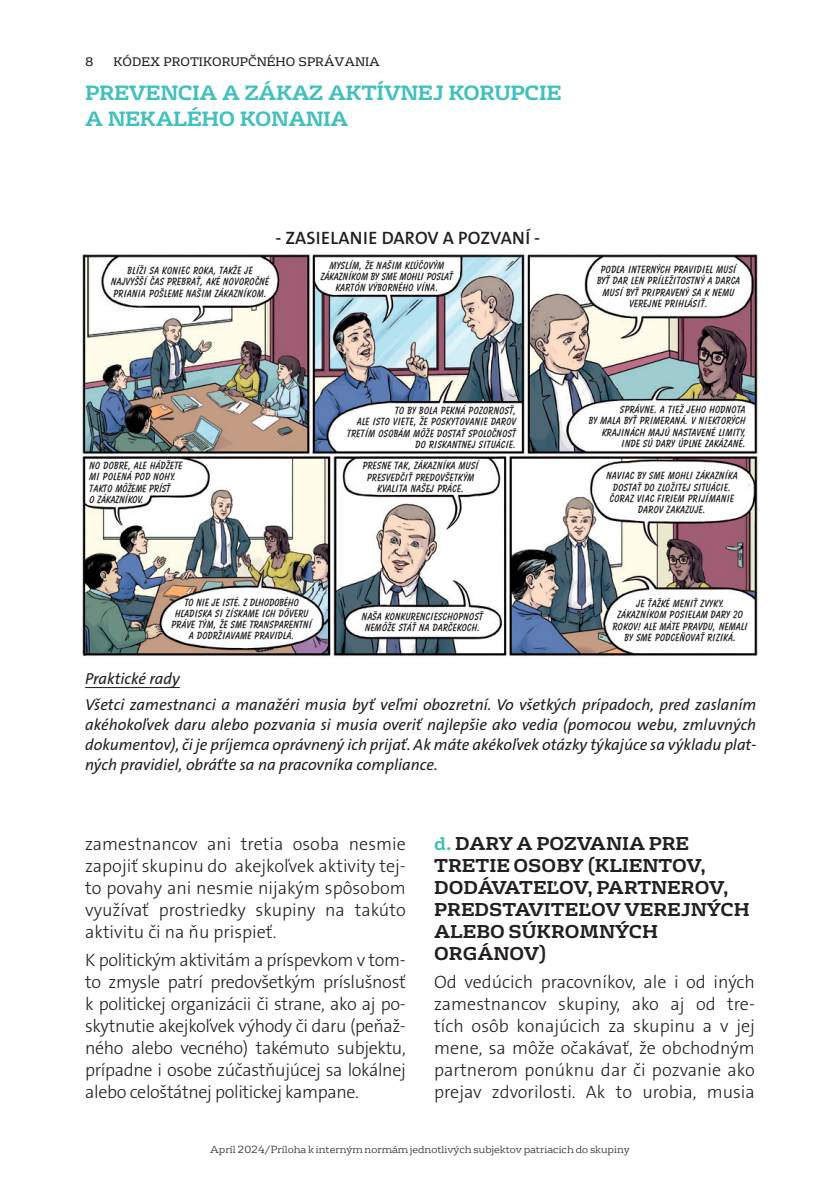
<style>
.page{position:relative;width:840px;height:1191px;background:#fff}
.page>*{position:absolute;margin:0;border:0;box-sizing:border-box;transform-origin:0 0}
.t1{font:700 20px/26px "FS Rufus";letter-spacing:-.02em;color:#42c0bd}
.t2{font:18px/22px "The Sans Veolia W3 Lig";color:#231f20;text-align:justify}
.t3{font:700 18px/22px "FS Rufus";color:#231f20}
.t4{font:18px "The Sans Veolia W6 Se Bld";letter-spacing:.015em;color:#231f20}
.t5{font:16px/20px "The Sans Veolia W5 Pla It";color:#231f20}
.t6{font:12px "FS Rufus";color:#231f20}
.t7{font:10.6px/11.2px "Balloon AT Bold";letter-spacing:.02em;color:#231f20;text-align:center}
.t8{font:300 10px "FS Rufus";color:#231f20}
.s1{color:#42c0bd}
</style>
<div class="page">
<hr style="left:85px;top:687px;width:95px;height:1px;background:#231f20">
<img style="left:82px;top:254px;width:676px;height:403px">
<p class="t6" style="left:85px;top:52px;width:10px">8</p>
<p class="t6" style="left:113px;top:52px;width:268px">KÓDEX PROTIKORUPČNÉHO SPRÁVANIA</p>
<h1 class="t1" style="left:85px;top:78px;width:477px">PREVENCIA A ZÁKAZ AKTÍVNEJ KORUPCIE<br>A NEKALÉHO KONANIA</h1>
<h2 class="t4" style="left:275px;top:226px;width:266px">- ZASIELANIE DAROV A POZVANÍ -</h2>
<p class="t7" style="left:111px;top:265px;width:160px">BLÍŽI SA KONIEC ROKA, TAKŽE JE<br>NAJVYŠŠÍ ČAS PREBRAŤ, AKÉ NOVOROČNÉ<br>PRIANIA POŠLEME NAŠIM ZÁKAZNÍKOM.</p>
<p class="t7" style="left:321px;top:260px;width:134px">MYSLÍM, ŽE NAŠIM KĽÚČOVÝM<br>ZÁKAZNÍKOM BY SME MOHLI POSLAŤ<br>KARTÓN VÝBORNÉHO VÍNA.</p>
<p class="t7" style="left:347px;top:405px;width:170px;text-align:right">TO BY BOLA PEKNÁ POZORNOSŤ,<br>ALE ISTO VIETE, ŽE POSKYTOVANIE DAROV<br>TRETÍM OSOBÁM MÔŽE DOSTAŤ SPOLOČNOSŤ<br>DO RISKANTNEJ SITUÁCIE.</p>
<p class="t7" style="left:596px;top:264px;width:145px">PODĽA INTERNÝCH PRAVIDIEL MUSÍ<br>BYŤ DAR LEN PRÍLEŽITOSTNÝ A DARCA<br>MUSÍ BYŤ PRIPRAVENÝ SA K NEMU<br>VEREJNE PRIHLÁSIŤ.</p>
<p class="t7" style="left:588px;top:404px;width:158px;text-align:right">SPRÁVNE. A TIEŽ JEHO HODNOTA<br>BY MALA BYŤ PRIMERANÁ. V NIEKTORÝCH<br>KRAJINÁCH MAJÚ NASTAVENÉ LIMITY,<br>INDE SÚ DARY ÚPLNE ZAKÁZANÉ.</p>
<p class="t7" style="left:89px;top:460px;width:94px;text-align:left">NO DOBRE, ALE HÁDŽETE<br>MI POLENÁ POD NOHY.<br>TAKTO MÔŽEME PRÍSŤ<br>O ZÁKAZNÍKOV.</p>
<p class="t7" style="left:171px;top:596px;width:142px">TO NIE JE ISTÉ. Z DLHODOBÉHO<br>HĽADISKA SI ZÍSKAME ICH DÔVERU<br>PRÁVE TÝM, ŽE SME TRANSPARENTNÍ<br>A DODRŽIAVAME PRAVIDLÁ.</p>
<p class="t7" style="left:362px;top:460px;width:117px">PRESNE TAK, ZÁKAZNÍKA MUSÍ<br>PRESVEDČIŤ PREDOVŠETKÝM<br>KVALITA NAŠEJ PRÁCE.</p>
<p class="t7" style="left:606px;top:470px;width:133px">NAVIAC BY SME MOHLI ZÁKAZNÍKA<br>DOSTAŤ DO ZLOŽITEJ SITUÁCIE.<br>ČORAZ VIAC FIRIEM PRIJÍMANIE<br>DAROV ZAKAZUJE.</p>
<p class="t7" style="left:362px;top:611px;width:123px;text-align:left">NAŠA KONKURENCIESCHOPNOSŤ<br>NEMÔŽE STÁŤ NA DARČEKOCH.</p>
<p class="t7" style="left:612px;top:598px;width:136px">JE ŤAŽKÉ MENIŤ ZVYKY.<br>ZÁKAZNÍKOM POSIELAM DARY 20<br>ROKOV! ALE MÁTE PRAVDU, NEMALI<br>BY SME PODCEŇOVAŤ RIZIKÁ.</p>
<h3 class="t5" style="left:85px;top:666px;width:672px;line-height:25.6px">Praktické rady<br>Všetci zamestnanci a manažéri musia byť veľmi obozretní. Vo všetkých prípadoch, pred zaslaním</h3>
<p class="t5" style="left:85px;top:714px;width:672px;text-align:justify">akéhokoľvek daru alebo pozvania si musia overiť najlepšie ako vedia (pomocou webu, zmluvných dokumentov), či je príjemca oprávnený ich prijať. Ak máte akékoľvek otázky týkajúce sa výkladu plat&shy;ných pravidiel, obráťte sa na pracovníka compliance.</p>
<h2 class="t2" style="left:85px;top:833px;width:322px">zamestnancov ani tretia osoba nesmie zapojiť skupinu do akejkoľvek aktivity tej&shy;to povahy ani nesmie nijakým spôsobom využívať prostriedky skupiny na takúto aktivitu či na ňu prispieť.</h2>
<p class="t2" style="left:85px;top:948px;width:322px">K politickým aktivitám a príspevkom v tom&shy;to zmysle patrí predovšetkým príslušnosť k politickej organizácii či strane, ako aj po&shy;skytnutie akejkoľvek výhody či daru (peňaž&shy;ného alebo vecného) takémuto subjektu, prípadne i osobe zúčastňujúcej sa lokálnej alebo celoštátnej politickej kampane.</p>
<h2 class="t3" style="left:434px;top:831px;width:317px"><span class="s1">d.</span> DARY A POZVANIA PRE<br>TRETIE OSOBY (KLIENTOV,<br>DODÁVATEĽOV, PARTNEROV,<br>PREDSTAVITEĽOV VEREJNÝCH<br>ALEBO SÚKROMNÝCH<br>ORGÁNOV)</h2>
<h2 class="t2" style="left:434px;top:970px;width:322px">Od vedúcich pracovníkov, ale i od iných zamestnancov skupiny, ako aj od tre&shy;tích osôb konajúcich za skupinu a v jej mene, sa môže očakávať, že obchodným partnerom ponúknu dar či pozvanie ako prejav zdvorilosti. Ak to urobia, musia</h2>
<p class="t8" style="left:210px;top:1141px;width:420px">Apríl 2024/Príloha k interným normám jednotlivých subjektov patriacich do skupiny</p>
</div>
